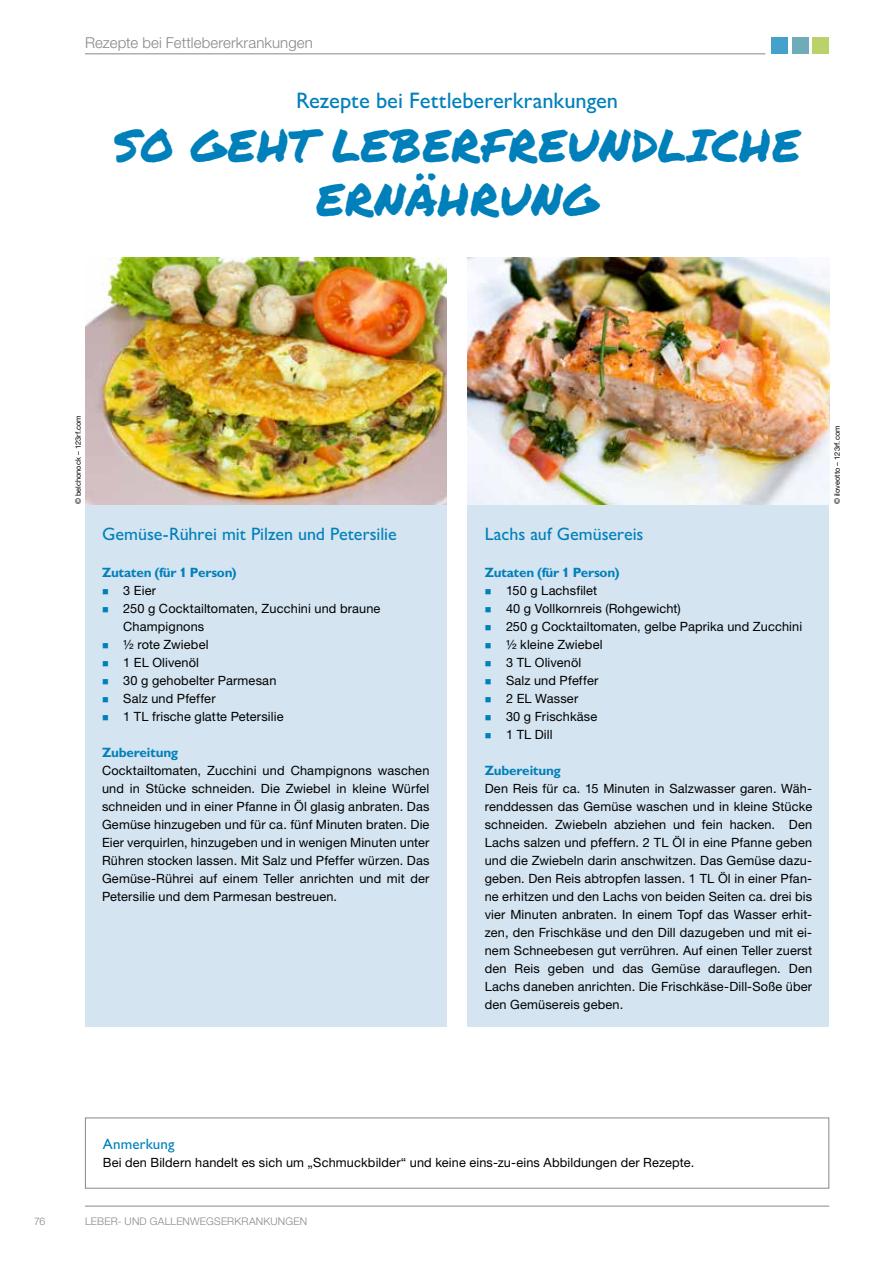
<style>
.page{position:relative;width:893px;height:1263px;background:#fff}
.page>*{position:absolute;margin:0;border:0;box-sizing:border-box;transform-origin:0 0}
.t1{font:45px/54px "Permanent Marker";letter-spacing:.015em;color:#0080ba;text-align:center}
.t2{font:500 22.5px "Gill Sans MT Std";color:#0080ba}
.t3{font:500 18px "Gill Sans MT Std";color:#0080ba}
.t4{font:300 15px "Helvetica Neue LT Std";letter-spacing:.01em;color:#87888a}
.t5{font:500 15px "Gill Sans MT Std";letter-spacing:.005em;color:#0080ba}
.t6{font:700 13.5px "Gill Sans MT Std";letter-spacing:-.015em;color:#0080ba}
.t7{font:12.75px/18px "Helvetica Neue LT Std";letter-spacing:.01em;color:#000}
.t8{font:300 10.5px "Helvetica Neue LT Std";letter-spacing:.02em;color:#87888a}
.t9{font:7.5px "Helvetica Neue LT Std";color:#000}
</style>
<div class="page">
<hr style="left:85px;top:54px;width:680px;height:1px;background:#87888a">
<div style="left:771px;top:37px;width:17px;height:17px;background:#44a1cc"></div>
<div style="left:792px;top:37px;width:17px;height:17px;background:#6eacb7"></div>
<div style="left:812px;top:37px;width:17px;height:17px;background:#bbd26a"></div>
<hr style="left:85px;top:1206px;width:744px;height:1px;background:#87888a">
<div style="left:468px;top:499px;width:361px;height:527px;background:#d4e4f0"></div>
<div style="left:85px;top:499px;width:361px;height:527px;background:#d4e4f0"></div>
<div style="left:85px;top:1117px;width:744px;height:71px;border:1px solid #87888a"></div>
<img style="left:468px;top:258px;width:361px;height:246px">
<img style="left:85px;top:258px;width:361px;height:246px">
<p class="t4" style="left:85px;top:33px;width:229px">Rezepte bei Fettlebererkrankungen</p>
<h2 class="t2" style="left:296px;top:87px;width:324px">Rezepte bei Fettlebererkrankungen</h2>
<h1 class="t1" style="left:114px;top:118px;width:688px">SO GEHT LEBERFREUNDLICHE<br>ERNÄHRUNG</h1>
<p class="t9" style="left:74px;top:504px;width:91px;rotate:-90deg">© belchonock – 123rf.com</p>
<h3 class="t3" style="left:102px;top:524px;width:296px">Gemüse-Rührei mit Pilzen und Petersilie</h3>
<p class="t6" style="left:102px;top:564px;width:136px">Zutaten (für 1 Person)</p>
<p class="t7" style="left:123px;top:581px;width:259px">3 Eier<br>250 g Cocktailtomaten, Zucchini und braune<br>Champignons<br>½ rote Zwiebel<br>1 EL Olivenöl<br>30 g gehobelter Parmesan<br>Salz und Pfeffer<br>1 TL frische glatte Petersilie</p>
<p class="t6" style="left:102px;top:744px;width:78px">Zubereitung</p>
<p class="t7" style="left:102px;top:761px;width:329px;text-align:justify">Cocktailtomaten, Zucchini und Champignons waschen und in Stücke schneiden. Die Zwiebel in kleine Würfel schneiden und in einer Pfanne in Öl glasig anbraten. Das Gemüse hinzugeben und für ca. fünf Minuten braten. Die Eier verquirlen, hinzugeben und in wenigen Minuten unter Rühren stocken lassen. Mit Salz und Pfeffer würzen. Das Gemüse-Rührei auf einem Teller anrichten und mit der Petersilie und dem Parmesan bestreuen.</p>
<h3 class="t3" style="left:485px;top:524px;width:160px">Lachs auf Gemüsereis</h3>
<p class="t6" style="left:485px;top:564px;width:136px">Zutaten (für 1 Person)</p>
<p class="t7" style="left:506px;top:581px;width:298px">150 g Lachsfilet<br>40 g Vollkornreis (Rohgewicht)<br>250 g Cocktailtomaten, gelbe Paprika und Zucchini ½ kleine Zwiebel<br>3 TL Olivenöl<br>Salz und Pfeffer<br>2 EL Wasser<br>30 g Frischkäse<br>1 TL Dill</p>
<p class="t6" style="left:485px;top:762px;width:78px">Zubereitung</p>
<p class="t7" style="left:485px;top:779px;width:329px;text-align:justify">Den Reis für ca. 15 Minuten in Salzwasser garen. Wäh&shy;renddessen das Gemüse waschen und in kleine Stücke schneiden. Zwiebeln abziehen und fein hacken. Den Lachs salzen und pfeffern. 2 TL Öl in eine Pfanne geben und die Zwiebeln darin anschwitzen. Das Gemüse dazu&shy;geben. Den Reis abtropfen lassen. 1 TL Öl in einer Pfan&shy;ne erhitzen und den Lachs von beiden Seiten ca. drei bis vier Minuten anbraten. In einem Topf das Wasser erhit&shy;zen, den Frischkäse und den Dill dazugeben und mit ei&shy;nem Schneebesen gut verrühren. Auf einen Teller zuerst den Reis geben und das Gemüse darauflegen. Den Lachs daneben anrichten. Die Frischkäse-Dill-Soße über den Gemüsereis geben.</p>
<p class="t9" style="left:833px;top:504px;width:80px;rotate:-90deg">© iloveotto – 123rf.com</p>
<p class="t5" style="left:103px;top:1135px;width:73px">Anmerkung</p>
<p class="t7" style="left:103px;top:1153px;width:593px">Bei den Bildern handelt es sich um „Schmuckbilder“ und keine eins-zu-eins Abbildungen der Rezepte.</p>
<p class="t8" style="left:34px;top:1214px;width:13px">76</p>
<p class="t8" style="left:85px;top:1214px;width:224px">LEBER- UND GALLENWEGSERKRANKUNGEN</p>
</div>
